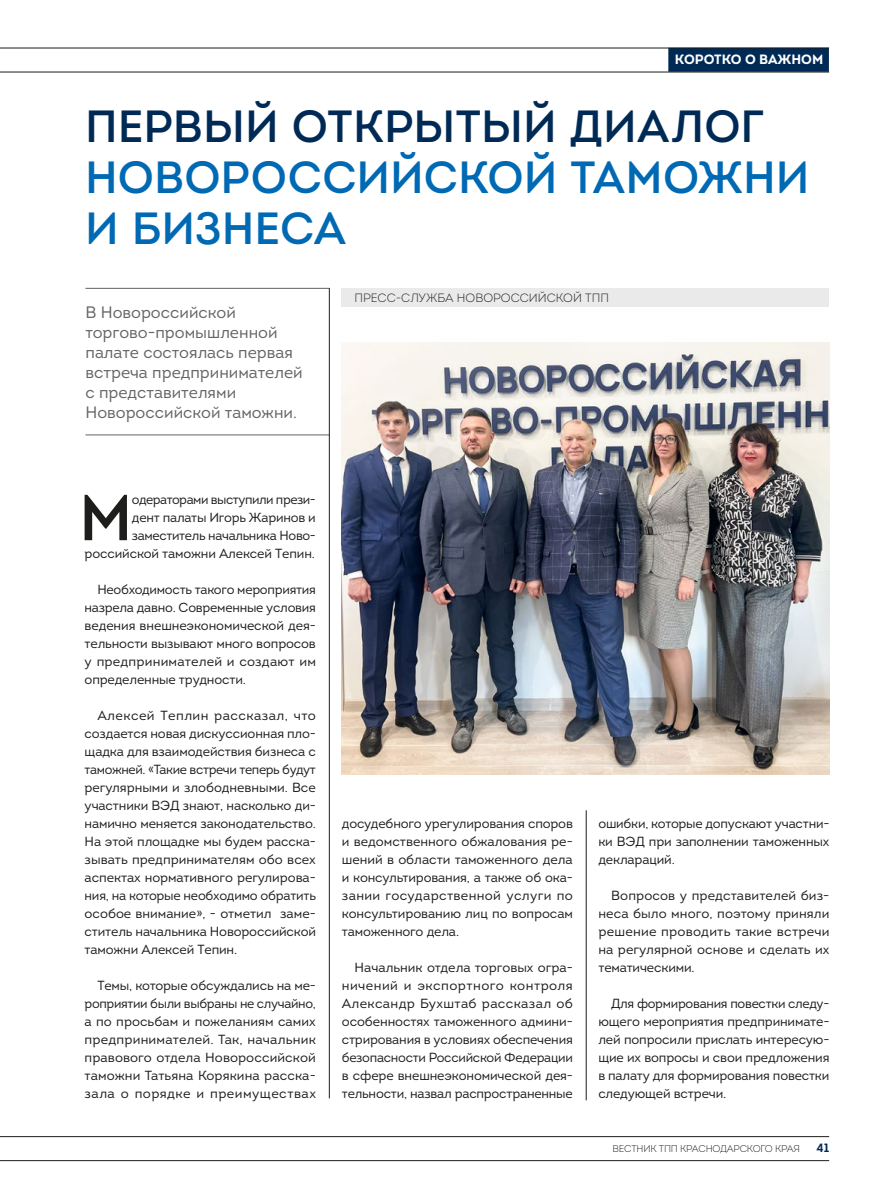
<style>
.page{position:relative;width:893px;height:1191px;background:#fff}
.page>*{position:absolute;margin:0;border:0;box-sizing:border-box;transform-origin:0 0}
.t1{font:64.65px "Intro Regular Alt";color:#1d1d1b}
.t2{font:45px/51px "Intro";color:#0069b4}
.t3{font:45px "Intro";color:#002a56}
.t4{font:16.5px/19.8px "Intro";color:#646363}
.t5{font:700 13.5px "Intro";color:#fff}
.t6{font:13.2px/18px "Intro";letter-spacing:-.01em;color:#1d1d1b;text-align:justify}
.t7{font:300 12px "Intro";color:#1d1d1b}
.t8{font:700 12px "Intro";color:#002a56}
.t9{font:300 9.75px "Intro";letter-spacing:-.02em;color:#1d1d1b}
</style>
<div class="page">
<div style="left:668px;top:48px;width:161px;height:24px;background:#002a56"></div>
<div style="left:342px;top:288px;width:487px;height:18px;background:#eaeaea"></div>
<hr style="left:85px;top:288px;width:244px;height:1px;background:#646363">
<hr style="left:85px;top:434px;width:244px;height:1px;background:#646363">
<hr style="left:586px;top:810px;width:1px;height:290px;background:#1d1d1b">
<hr style="left:329px;top:288px;width:1px;height:810px;background:#1d1d1b">
<img style="left:342px;top:342px;width:487px;height:432px">
<hr style="left:0;top:72px;width:829px;height:1px;background:#1d1d1b">
<hr style="left:0;top:1160px;width:829px;height:1px;background:#1d1d1b">
<hr style="left:0;top:48px;width:829px;height:1px;background:#1d1d1b">
<hr style="left:0;top:1136px;width:829px;height:1px;background:#1d1d1b">
<p class="t5" style="left:675px;top:50px;width:150px">КОРОТКО О ВАЖНОМ</p>
<h2 class="t3" style="left:85px;top:98px;width:680px">ПЕРВЫЙ ОТКРЫТЫЙ ДИАЛОГ</h2>
<h2 class="t2" style="left:85px;top:151px;width:726px">НОВОРОССИЙСКОЙ ТАМОЖНИ<br>И БИЗНЕСА</h2>
<p class="t4" style="left:85px;top:303px;width:219px">В Новороссийской торгово-промышленной палате состоялась первая встреча предпринимателей с представителями<br>Новороссийской таможни.</p>
<p class="t7" style="left:354px;top:290px;width:256px">ПРЕСС-СЛУЖБА НОВОРОССИЙСКОЙ ТПП</p>
<h1 class="t1" style="left:79px;top:477px;width:55px">М</h1>
<p class="t6" style="left:85px;top:490px;width:233px;text-align:right">одераторами выступили прези-<br>дент палаты Игорь Жаринов и заместитель начальника Ново&shy;российской таможни Алексей Тепин.</p>
<p class="t6" style="left:85px;top:580px;width:233px;text-indent:13px">Необходимость такого мероприятия назрела давно. Современные условия ведения внешнеэкономической дея&shy;тельности вызывают много вопросов у предпринимателей и создают им определенные трудности.</p>
<p class="t6" style="left:85px;top:706px;width:233px;text-indent:13px">Алексей Теплин рассказал, что создается новая дискуссионная пло&shy;щадка для взаимодействия бизнеса с таможней. «Такие встречи теперь будут регулярными и злободневными. Все участники ВЭД знают, насколько ди&shy;намично меняется законодательство.<br>На этой площадке мы будем расска&shy;зывать предпринимателям обо всех аспектах нормативного регулирова&shy;ния, на которые необходимо обратить особое внимание», - отметил заме&shy;ститель начальника Новороссийской таможни Алексей Тепин.</p>
<p class="t6" style="left:85px;top:976px;width:233px;text-indent:13px">Темы, которые обсуждались на ме&shy;роприятии были выбраны не случайно, а по просьбам и пожеланиям самих предпринимателей. Так, начальник правового отдела Новороссийской таможни Татьяна Корякина расска&shy;зала о порядке и преимуществах</p>
<p class="t6" style="left:342px;top:814px;width:233px">досудебного урегулирования споров и ведомственного обжалования ре&shy;шений в области таможенного дела и консультирования, а также об ока&shy;зании государственной услуги по консультированию лиц по вопросам таможенного дела.</p>
<p class="t6" style="left:342px;top:958px;width:233px;text-indent:13px">Начальник отдела торговых огра&shy;ничений и экспортного контроля Александр Бухштаб рассказал об особенностях таможенного админи&shy;стрирования в условиях обеспечения безопасности Российской Федерации в сфере внешнеэкономической дея&shy;тельности, назвал распространенные</p>
<p class="t6" style="left:598px;top:814px;width:233px">ошибки, которые допускают участни&shy;ки ВЭД при заполнении таможенных деклараций.</p>
<p class="t6" style="left:598px;top:886px;width:233px;text-indent:13px">Вопросов у представителей биз&shy;неса было много, поэтому приняли решение проводить такие встречи на регулярной основе и сделать их тематическими.</p>
<p class="t6" style="left:598px;top:994px;width:233px;text-indent:13px">Для формирования повестки следу&shy;ющего мероприятия предпринимате&shy;лей попросили прислать интересую&shy;щие их вопросы и свои предложения в палату для формирования повестки следующей встречи.</p>
<p class="t9" style="left:613px;top:1143px;width:189px">ВЕСТНИК ТПП КРАСНОДАРСКОГО КРАЯ</p>
<p class="t8" style="left:816px;top:1140px;width:14px">41</p>
</div>
